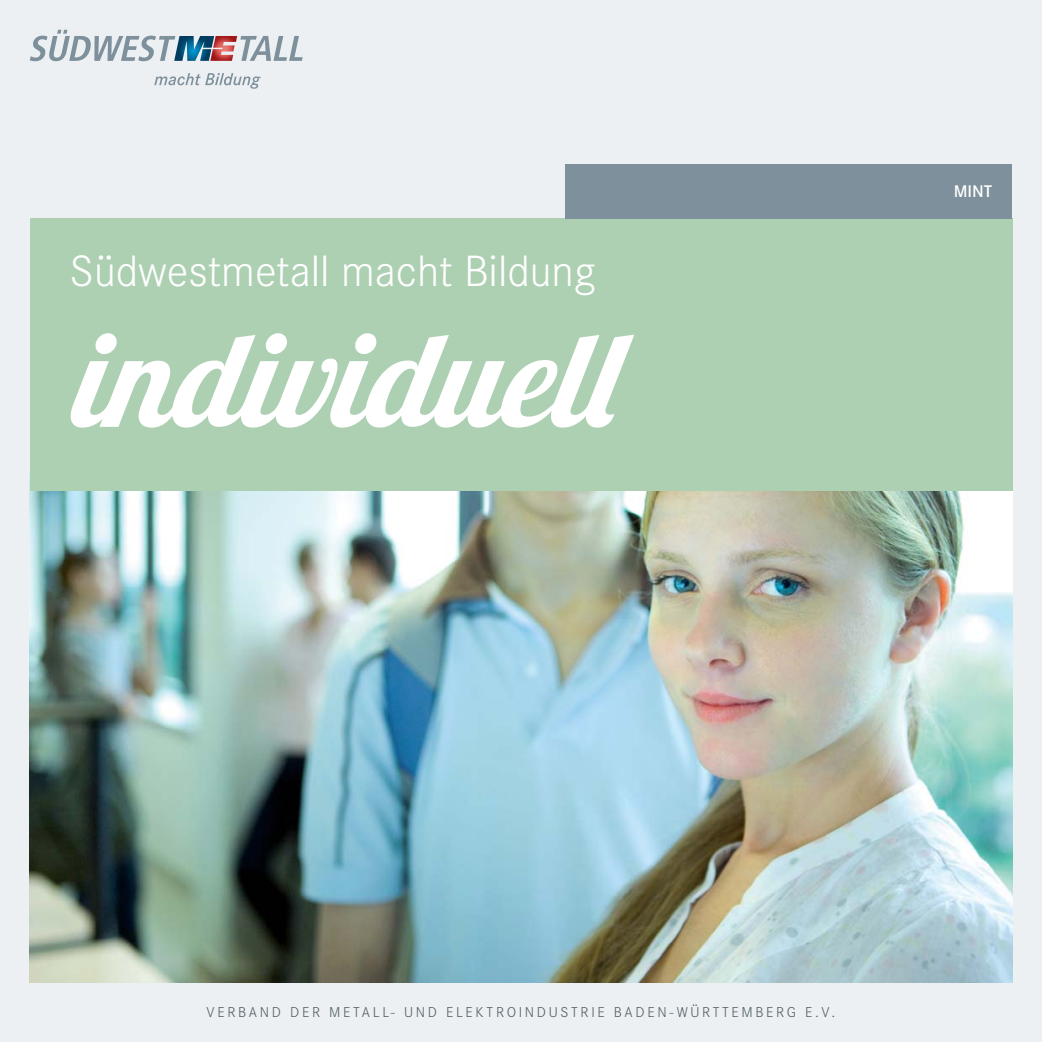
<style>
.page{position:relative;width:1042px;height:1042px;background:#ecf0f2}
.page>*{position:absolute;margin:0;border:0;box-sizing:border-box;transform-origin:0 0}
.t1{font:italic 131.25px "Lobster 1.4";color:#fff}
.t2{font:300 45.5px "Corporate S Pro";color:#fff}
.t3{font:600 17.5px "Corporate S Pro";color:#fff}
.t4{font:300 14.88px "Corporate S Pro";letter-spacing:.18em;color:#4e5b63}
</style>
<div class="page">
<svg style="left:30px;top:30px;width:273px;height:31px"></svg>
<svg style="left:154px;top:73px;width:107px;height:16px"></svg>
<img style="left:30px;top:491px;width:982px;height:491px">
<div style="left:30px;top:218px;width:982px;height:273px;background:#add0b2"></div>
<div style="left:566px;top:164px;width:446px;height:54px;background:#7d909b"></div>
<h2 class="t2" style="left:69px;top:253px;width:527px">Südwestmetall macht Bildung</h2>
<h1 class="t1" style="left:69px;top:333px;width:544px">individuell</h1>
<p class="t3" style="left:953px;top:184px;width:40px">MINT</p>
<p class="t4" style="left:207px;top:1006px;width:630px">VERBAND DER METALL- UND ELEKTROINDUSTRIE BADEN-WÜRTTEMBERG E.V.</p>
</div>
